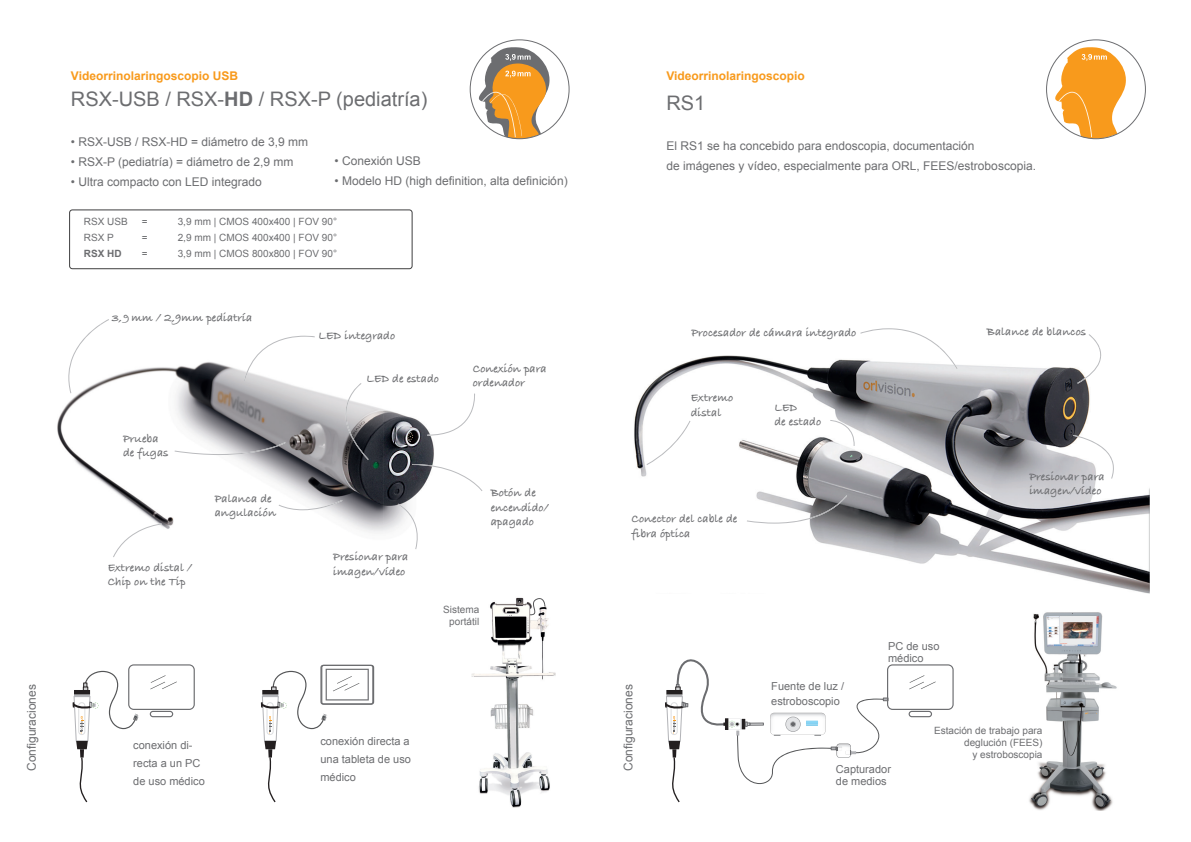
<style>
.page{position:relative;width:1191px;height:842px;background:#fff}
.page>*{position:absolute;margin:0;border:0;box-sizing:border-box;transform-origin:0 0}
.t1{font:20px "Arial";color:#6c6d70}
.t2{font:700 12px/14.4px "Bradley Hand ITCTT";color:#6c6d70}
.t3{font:12px/20px "Arial";color:#6c6d70}
.t4{font:700 12px "Arial";color:#f89a1c}
.t5{font:11px/18px "Arial";color:#6c6d70}
.t6{font:10px/12px "Arial";color:#6c6d70;text-align:right}
.t7{font:700 10px "Arial";color:#6c6d70}
.s1{font-weight:700}
.s2{font-style:italic;font-size:9.6px}
</style>
<div class="page">
<img style="left:471px;top:597px;width:85px;height:211px">
<img style="left:1029px;top:612px;width:88px;height:198px">
<svg style="left:1054px;top:46px;width:72px;height:93px"></svg>
<img style="left:634px;top:355px;width:515px;height:239px">
<img style="left:747px;top:495px;width:100px;height:29px">
<img style="left:1073px;top:435px;width:41px;height:44px">
<img style="left:1077px;top:348px;width:24px;height:36px">
<svg style="left:1089px;top:334px;width:10px;height:14px"></svg>
<svg style="left:860px;top:328px;width:80px;height:20px"></svg>
<img style="left:939px;top:348px;width:18px;height:21px">
<img style="left:646px;top:421px;width:44px;height:44px">
<svg style="left:665px;top:659px;width:288px;height:144px"></svg>
<img style="left:830px;top:420px;width:24px;height:26px">
<svg style="left:478px;top:46px;width:72px;height:94px"></svg>
<img style="left:57px;top:335px;width:426px;height:198px">
<img style="left:244px;top:336px;width:71px;height:45px">
<img style="left:175px;top:442px;width:110px;height:13px">
<svg style="left:99px;top:319px;width:10px;height:6px"></svg>
<img style="left:67px;top:325px;width:34px;height:68px">
<img style="left:113px;top:523px;width:49px;height:34px">
<img style="left:279px;top:500px;width:63px;height:10px">
<img style="left:398px;top:504px;width:23px;height:45px">
<img style="left:412px;top:464px;width:70px;height:27px">
<img style="left:427px;top:393px;width:48px;height:43px">
<img style="left:529px;top:598px;width:16px;height:17px">
<div style="left:69px;top:210px;width:343px;height:59px;border:1px solid #3e3e3f;border-radius:3px"></div>
<svg style="left:72px;top:664px;width:123px;height:139px"></svg>
<svg style="left:260px;top:665px;width:114px;height:138px"></svg>
<img style="left:344px;top:383px;width:25px;height:77px">
<p class="t3" style="left:22px;top:771px;width:88px;rotate:-90deg">Configuraciones</p>
<p class="t4" style="left:71px;top:67px;width:169px">Videorrinolaringoscopio USB</p>
<h1 class="t1" style="left:71px;top:85px;width:358px">RSX-USB / RSX-<span class="s1">HD</span> / RSX-P (pediatría)</h1>
<p class="t3" style="left:71px;top:132px;width:239px">• RSX-USB / RSX-HD = diámetro de 3,9 mm</p>
<p class="t3" style="left:71px;top:152px;width:224px">• RSX-P (pediatría) = diámetro de 2,9 mm</p>
<p class="t3" style="left:71px;top:172px;width:192px">• Ultra compacto con LED integrado</p>
<p class="t3" style="left:334px;top:151px;width:88px">• Conexión USB</p>
<p class="t3" style="left:334px;top:171px;width:234px">• Modelo HD (high definition, alta definición)</p>
<p class="t6" style="left:84px;top:216px;width:45px">RSX USB</p>
<p class="t6" style="left:142px;top:216px;width:7px">=</p>
<p class="t6" style="left:178px;top:216px;width:161px">3,9 mm | CMOS 400x400 | FOV 90°</p>
<p class="t6" style="left:84px;top:232px;width:32px">RSX P</p>
<p class="t6" style="left:142px;top:232px;width:7px">=</p>
<p class="t6" style="left:178px;top:232px;width:161px">2,9 mm | CMOS 400x400 | FOV 90°</p>
<p class="t7" style="left:84px;top:247px;width:39px">RSX HD</p>
<p class="t6" style="left:142px;top:248px;width:7px">=</p>
<p class="t6" style="left:178px;top:248px;width:161px">3,9 mm | CMOS 800x800 | FOV 90°</p>
<p class="t2" style="left:112px;top:310px;width:142px">3, <span class="s2">9</span>mm / 2,9mm pediatría</p>
<p class="t2" style="left:123px;top:431px;width:47px">Prueba de fugas</p>
<p class="t2" style="left:108px;top:560px;width:86px">Extremo distal /<br>Chip on the Tip</p>
<p class="t2" style="left:215px;top:490px;width:63px">Palanca de angulación</p>
<p class="t2" style="left:318px;top:327px;width:78px">LED integrado</p>
<p class="t2" style="left:366px;top:370px;width:74px">LED de estado</p>
<p class="t2" style="left:473px;top:361px;width:75px">Conexión para ordenador</p>
<p class="t2" style="left:333px;top:549px;width:77px">Presionar para imagen/vídeo</p>
<p class="t2" style="left:491px;top:485px;width:60px">Botón de encendido/ apagado</p>
<p class="t6" style="left:443px;top:603px;width:38px">Sistema portátil</p>
<p class="t5" style="left:133px;top:737px;width:73px">conexión di&shy;recta a un PC de uso médico</p>
<p class="t5" style="left:320px;top:732px;width:92px;text-align:justify">conexión directa a una tableta de uso médico</p>
<p class="t4" style="left:666px;top:67px;width:140px">Videorrinolaringoscopio</p>
<h1 class="t1" style="left:666px;top:89px;width:40px">RS1</h1>
<p class="t3" style="left:666px;top:136px;width:371px">El RS1 se ha concebido para endoscopia, documentación<br>de imágenes y vídeo, especialmente para ORL, FEES/estroboscopia.</p>
<p class="t2" style="left:691px;top:325px;width:167px">Procesador de cámara integrado</p>
<p class="t2" style="left:986px;top:323px;width:101px">Balance de blancos</p>
<p class="t2" style="left:691px;top:390px;width:44px">Extremo distal</p>
<p class="t2" style="left:631px;top:511px;width:107px">Conector del cable de fibra óptica</p>
<p class="t2" style="left:774px;top:400px;width:48px">LED<br>de estado</p>
<p class="t2" style="left:1029px;top:469px;width:77px">Presionar para imagen/vídeo</p>
<p class="t3" style="left:618px;top:771px;width:88px;rotate:-90deg">Configuraciones</p>
<p class="t5" style="left:771px;top:678px;width:74px;line-height:15px">Fuente de luz / estroboscopio</p>
<p class="t5" style="left:888px;top:641px;width:53px;line-height:12px">PC de uso médico</p>
<p class="t6" style="left:934px;top:725px;width:110px">Estación de trabajo para deglución (FEES)<br>y estroboscopia</p>
<p class="t5" style="left:836px;top:763px;width:57px;line-height:12px">Capturador de medios</p>
</div>
